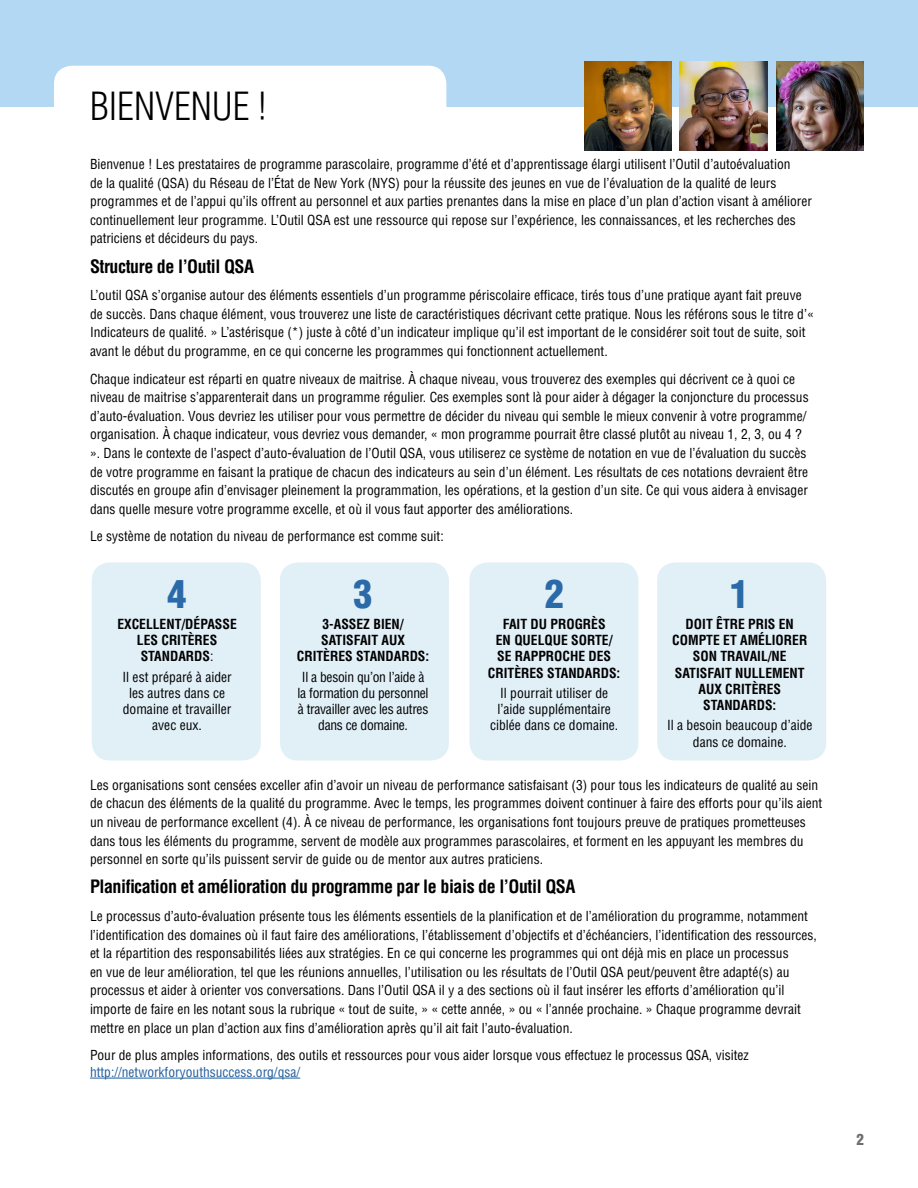
<style>
.page{position:relative;width:918px;height:1188px;background:#fff}
.page>*{position:absolute;margin:0;border:0;box-sizing:border-box;transform-origin:0 0}
.t1{font:900 condensed 37.95px "Helvetica LT Std";color:#2b6aa8}
.t2{font:300 condensed 37.8px "Helvetica LT Std";color:#000}
.t3{font:700 condensed 18px "Helvetica LT Std";letter-spacing:-.025em;color:#000}
.t4{font:900 condensed 15px "Helvetica LT Std";color:#6d6e71}
.t5{font:700 condensed 13.65px/16.4px "Helvetica LT Std";color:#000;text-align:center}
.t6{font:condensed 13.65px/16.4px "Helvetica LT Std";color:#000;text-align:center}
.t7{font:condensed 13.65px/16.4px "Helvetica LT Std";letter-spacing:-.02em;color:#000;text-align:center}
.t8{font:condensed 13.5px/18.6px "Helvetica LT Std";color:#000}
.t9{font:condensed 13.5px "Helvetica LT Std";color:#215e9e}
.s1{font-weight:400}
</style>
<div class="page">
<div style="left:0;top:0;width:918px;height:106px;background:#b2d8f3"></div>
<div style="left:54px;top:66px;width:392px;height:81px;background:#fff;border-radius:18px"></div>
<img style="left:680px;top:62px;width:87px;height:88px">
<img style="left:776px;top:62px;width:87px;height:88px">
<img style="left:584px;top:62px;width:88px;height:88px">
<hr style="left:90px;top:1078px;width:210px;height:1px;background:#215e9e">
<div style="left:92px;top:562px;width:169px;height:198px;background:#e1eff7;border-radius:18px"></div>
<div style="left:280px;top:562px;width:169px;height:198px;background:#e1eff7;border-radius:18px"></div>
<div style="left:469px;top:562px;width:169px;height:198px;background:#e1eff7;border-radius:18px"></div>
<div style="left:657px;top:562px;width:169px;height:198px;background:#e1eff7;border-radius:18px"></div>
<h2 class="t2" style="left:90px;top:82px;width:178px">BIENVENUE !</h2>
<p class="t8" style="left:90px;top:155px;width:723px">Bienvenue ! Les prestataires de programme parascolaire, programme d’été et d’apprentissage élargi utilisent l’Outil d’autoévaluation<br>de la qualité (QSA) du Réseau de l’État de New York (NYS) pour la réussite des jeunes en vue de l’évaluation de la qualité de leurs programmes et de l’appui qu’ils offrent au personnel et aux parties prenantes dans la mise en place d’un plan d’action visant à améliorer continuellement leur programme. L’Outil QSA est une ressource qui repose sur l’expérience, les connaissances, et les recherches des patriciens et décideurs du pays.</p>
<h3 class="t3" style="left:90px;top:255px;width:166px">Structure de l’Outil QSA</h3>
<p class="t8" style="left:90px;top:286px;width:725px">L’outil QSA s’organise autour des éléments essentiels d’un programme périscolaire efficace, tirés tous d’une pratique ayant fait preuve de succès. Dans chaque élément, vous trouverez une liste de caractéristiques décrivant cette pratique. Nous les référons sous le titre d’« Indicateurs de qualité. » L’astérisque (*) juste à côté d’un indicateur implique qu’il est important de le considérer soit tout de suite, soit avant le début du programme, en ce qui concerne les programmes qui fonctionnent actuellement.</p>
<p class="t8" style="left:90px;top:369px;width:720px">Chaque indicateur est réparti en quatre niveaux de maitrise. À chaque niveau, vous trouverez des exemples qui décrivent ce à quoi ce niveau de maitrise s’apparenterait dans un programme régulier. Ces exemples sont là pour aider à dégager la conjoncture du processus d’auto-évaluation. Vous devriez les utiliser pour vous permettre de décider du niveau qui semble le mieux convenir à votre programme/ organisation. À chaque indicateur, vous devriez vous demander, « mon programme pourrait être classé plutôt au niveau 1, 2, 3, ou 4 ? ». Dans le contexte de l’aspect d’auto-évaluation de l’Outil QSA, vous utiliserez ce système de notation en vue de l’évaluation du succès de votre programme en faisant la pratique de chacun des indicateurs au sein d’un élément. Les résultats de ces notations devraient être discutés en groupe afin d’envisager pleinement la programmation, les opérations, et la gestion d’un site. Ce qui vous aidera à envisager dans quelle mesure votre programme excelle, et où il vous faut apporter des améliorations.</p>
<p class="t8" style="left:90px;top:527px;width:355px">Le système de notation du niveau de performance est comme suit:</p>
<h1 class="t1" style="left:168px;top:570px;width:21px">4</h1>
<p class="t5" style="left:117px;top:615px;width:121px">EXCELLENT/DÉPASSE<br>LES CRITÈRES<br>STANDARDS<span class="s1">:</span></p>
<p class="t6" style="left:122px;top:668px;width:111px">Il est préparé à aider les autres dans ce domaine et travailler avec eux.</p>
<h1 class="t1" style="left:354px;top:570px;width:21px">3</h1>
<p class="t5" style="left:297px;top:615px;width:134px">3-ASSEZ BIEN/<br>SATISFAIT AUX<br>CRITÈRES STANDARDS:</p>
<p class="t7" style="left:298px;top:668px;width:133px">Il a besoin qu’on l’aide à la formation du personnel à travailler avec les autres dans ce domaine.</p>
<h1 class="t1" style="left:545px;top:570px;width:21px">2</h1>
<p class="t5" style="left:488px;top:615px;width:134px">FAIT DU PROGRÈS<br>EN QUELQUE SORTE/<br>SE RAPPROCHE DES<br>CRITÈRES STANDARDS:</p>
<p class="t6" style="left:490px;top:685px;width:130px">Il pourrait utiliser de l’aide supplémentaire ciblée dans ce domaine.</p>
<h1 class="t1" style="left:730px;top:570px;width:21px">1</h1>
<p class="t5" style="left:672px;top:615px;width:137px">DOIT ÊTRE PRIS EN<br>COMPTE ET AMÉLIORER<br>SON TRAVAIL/NE<br>SATISFAIT NULLEMENT<br>AUX CRITÈRES<br>STANDARDS:</p>
<p class="t6" style="left:667px;top:717px;width:147px">Il a besoin beaucoup d’aide dans ce domaine.</p>
<p class="t8" style="left:90px;top:776px;width:734px">Les organisations sont censées exceller afin d’avoir un niveau de performance satisfaisant (3) pour tous les indicateurs de qualité au sein de chacun des éléments de la qualité du programme. Avec le temps, les programmes doivent continuer à faire des efforts pour qu’ils aient un niveau de performance excellent (4). À ce niveau de performance, les organisations font toujours preuve de pratiques prometteuses dans tous les éléments du programme, servent de modèle aux programmes parascolaires, et forment en les appuyant les membres du personnel en sorte qu’ils puissent servir de guide ou de mentor aux autres praticiens.</p>
<h3 class="t3" style="left:90px;top:876px;width:487px">Planification et amélioration du programme par le biais de l’Outil QSA</h3>
<p class="t8" style="left:90px;top:907px;width:728px">Le processus d’auto-évaluation présente tous les éléments essentiels de la planification et de l’amélioration du programme, notamment l’identification des domaines où il faut faire des améliorations, l’établissement d’objectifs et d’échéanciers, l’identification des ressources, et la répartition des responsabilités liées aux stratégies. En ce qui concerne les programmes qui ont déjà mis en place un processus<br>en vue de leur amélioration, tel que les réunions annuelles, l’utilisation ou les résultats de l’Outil QSA peut/peuvent être adapté(s) au processus et aider à orienter vos conversations. Dans l’Outil QSA il y a des sections où il faut insérer les efforts d’amélioration qu’il importe de faire en les notant sous la rubrique « tout de suite, » « cette année, » ou « l’année prochaine. » Chaque programme devrait mettre en place un plan d’action aux fins d’amélioration après qu’il ait fait l’auto-évaluation.</p>
<p class="t8" style="left:90px;top:1046px;width:660px">Pour de plus amples informations, des outils et ressources pour vous aider lorsque vous effectuez le processus QSA, visitez</p>
<p class="t9" style="left:90px;top:1063px;width:212px">http://networkforyouthsuccess.org/qsa/</p>
<p class="t4" style="left:856px;top:1130px;width:9px">2</p>
</div>
